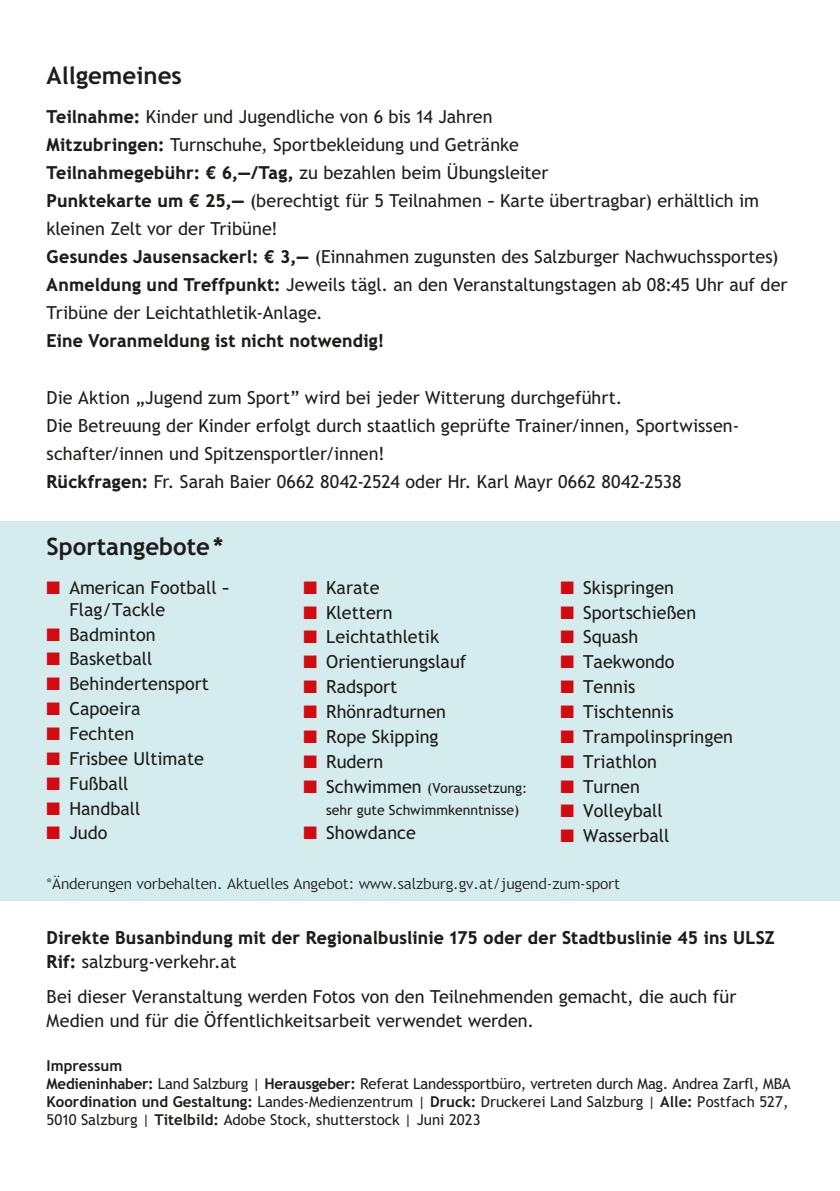
<style>
.page{position:relative;width:840px;height:1191px;background:#fff}
.page>*{position:absolute;margin:0;border:0;box-sizing:border-box;transform-origin:0 0}
.t1{font:700 24px "Trebuchet SBG2";color:#1d1d1b}
.t2{font:18px/28px "Trebuchet SBG2";color:#1d1d1b}
.t3{font:900 18px/24px "Trebuchet SBG2";letter-spacing:.005em;color:#1d1d1b}
.t4{font:15px/18px "Trebuchet SBG2";color:#1d1d1b}
.t5{font:300 15px "Trebuchet SBG2";color:#1d1d1b}
.t6{font:14px/22px "Trebuchet SBG2";color:#1d1d1b}
.s1{font-weight:900}
.s2{color:#d20b11}
.s3{font-size:18px}
.s4{font-weight:400}
.s5{font-weight:700}
</style>
<div class="page">
<div style="left:0;top:521px;width:839px;height:379px;background:#d5ecef"></div>
<h1 class="t1" style="left:47px;top:60px;width:137px">Allgemeines</h1>
<p class="t2" style="left:47px;top:103px;width:742px"><span class="s1">Teilnahme:</span> Kinder und Jugendliche von 6 bis 14 Jahren<br><span class="s1">Mitzubringen:</span> Turnschuhe, Sportbekleidung und Getränke<br><span class="s1">Teilnahmegebühr: € 6,—/Tag,</span> zu bezahlen beim Übungsleiter<br><span class="s1">Punktekarte um € 25,—</span> (berechtigt für 5 Teilnahmen – Karte übertragbar) erhältlich im kleinen Zelt vor der Tribüne!<br><span class="s1">Gesundes Jausensackerl: € 3,—</span> (Einnahmen zugunsten des Salzburger Nachwuchssportes)<br><span class="s1">Anmeldung und Treffpunkt:</span> Jeweils tägl. an den Veranstaltungstagen ab 08:45 Uhr auf der Tribüne der Leichtathletik-Anlage.</p>
<p class="t3" style="left:47px;top:329px;width:339px">Eine Voranmeldung ist nicht notwendig!</p>
<p class="t2" style="left:47px;top:383px;width:693px">Die Aktion „Jugend zum Sport” wird bei jeder Witterung durchgeführt.<br>Die Betreuung der Kinder erfolgt durch staatlich geprüfte Trainer/innen, Sportwissen&shy;schafter/innen und Spitzensportler/innen!<br><span class="s1">Rückfragen:</span> Fr. Sarah Baier 0662 8042-2524 oder Hr. Karl Mayr 0662 8042-2538</p>
<h1 class="t1" style="left:47px;top:531px;width:178px">Sportangebote*</h1>
<p class="t2" style="left:69px;top:576px;width:161px;line-height:22px;text-indent:-23px"><span class="s2">■</span> American Football –<br>Flag/Tackle</p>
<p class="t2" style="left:47px;top:620px;width:110px"><span class="s2">■</span> Badminton</p>
<p class="t2" style="left:47px;top:645px;width:107px"><span class="s2">■</span> Basketball</p>
<p class="t2" style="left:47px;top:670px;width:164px"><span class="s2">■</span> Behindertensport</p>
<p class="t2" style="left:47px;top:695px;width:95px"><span class="s2">■</span> Capoeira</p>
<p class="t2" style="left:47px;top:720px;width:89px"><span class="s2">■</span> Fechten</p>
<p class="t2" style="left:47px;top:744px;width:159px"><span class="s2">■</span> Frisbee Ultimate</p>
<p class="t2" style="left:47px;top:769px;width:83px"><span class="s2">■</span> Fußball</p>
<p class="t2" style="left:47px;top:794px;width:95px"><span class="s2">■</span> Handball</p>
<p class="t2" style="left:47px;top:819px;width:62px"><span class="s2">■</span> Judo</p>
<p class="t2" style="left:560px;top:573px;width:115px"><span class="s2">■</span> Skispringen</p>
<p class="t2" style="left:560px;top:598px;width:137px"><span class="s2">■</span> Sportschießen</p>
<p class="t2" style="left:560px;top:623px;width:79px"><span class="s2">■</span> Squash</p>
<p class="t2" style="left:560px;top:648px;width:116px"><span class="s2">■</span> Taekwondo</p>
<p class="t2" style="left:560px;top:673px;width:77px"><span class="s2">■</span> Tennis</p>
<p class="t2" style="left:560px;top:698px;width:115px"><span class="s2">■</span> Tischtennis</p>
<p class="t2" style="left:560px;top:722px;width:174px"><span class="s2">■</span> Trampolinspringen</p>
<p class="t2" style="left:560px;top:747px;width:98px"><span class="s2">■</span> Triathlon</p>
<p class="t2" style="left:560px;top:772px;width:81px"><span class="s2">■</span> Turnen</p>
<p class="t2" style="left:560px;top:797px;width:104px"><span class="s2">■</span> Volleyball</p>
<p class="t2" style="left:560px;top:822px;width:110px"><span class="s2">■</span> Wasserball</p>
<p class="t5" style="left:47px;top:874px;width:574px">*Änderungen vorbehalten. Aktuelles Angebot: www.salzburg.gv.at/jugend-zum-sport</p>
<p class="t2" style="left:303px;top:573px;width:77px"><span class="s2">■</span> Karate</p>
<p class="t2" style="left:303px;top:598px;width:91px"><span class="s2">■</span> Klettern</p>
<p class="t2" style="left:303px;top:623px;width:137px"><span class="s2">■</span> Leichtathletik</p>
<p class="t2" style="left:303px;top:648px;width:164px"><span class="s2">■</span> Orientierungslauf</p>
<p class="t2" style="left:303px;top:673px;width:95px"><span class="s2">■</span> Radsport</p>
<p class="t2" style="left:303px;top:698px;width:144px"><span class="s2">■</span> Rhönradturnen</p>
<p class="t2" style="left:303px;top:722px;width:136px"><span class="s2">■</span> Rope Skipping</p>
<p class="t2" style="left:303px;top:747px;width:81px"><span class="s2">■</span> Rudern</p>
<p class="t6" style="left:326px;top:776px;width:202px;text-indent:-23px"><span class="s2">■</span> <span class="s3">Schwimmen</span> (Voraussetzung: sehr gute Schwimmkenntnisse)</p>
<p class="t2" style="left:303px;top:819px;width:114px"><span class="s2">■</span> Showdance</p>
<p class="t3" style="left:47px;top:925px;width:729px">Direkte Busanbindung mit der Regionalbuslinie 175 oder der Stadtbuslinie 45 ins ULSZ<br>Rif: <span class="s4">salzburg-verkehr.at</span></p>
<p class="t2" style="left:47px;top:984px;width:690px;line-height:24px">Bei dieser Veranstaltung werden Fotos von den Teilnehmenden gemacht, die auch für<br>Medien und für die Öffentlichkeitsarbeit verwendet werden.</p>
<p class="t4" style="left:47px;top:1056px;width:745px"><span class="s5">Impressum<br>Medieninhaber:</span> Land Salzburg | <span class="s5">Herausgeber:</span> Referat Landessportbüro, vertreten durch Mag. Andrea Zarfl, MBA <span class="s5">Koordination und Gestaltung:</span> Landes-Medienzentrum | <span class="s5">Druck:</span> Druckerei Land Salzburg | <span class="s5">Alle:</span> Postfach 527, 5010 Salzburg | <span class="s5">Titelbild:</span> Adobe Stock, shutterstock | Juni 2023</p>
</div>
